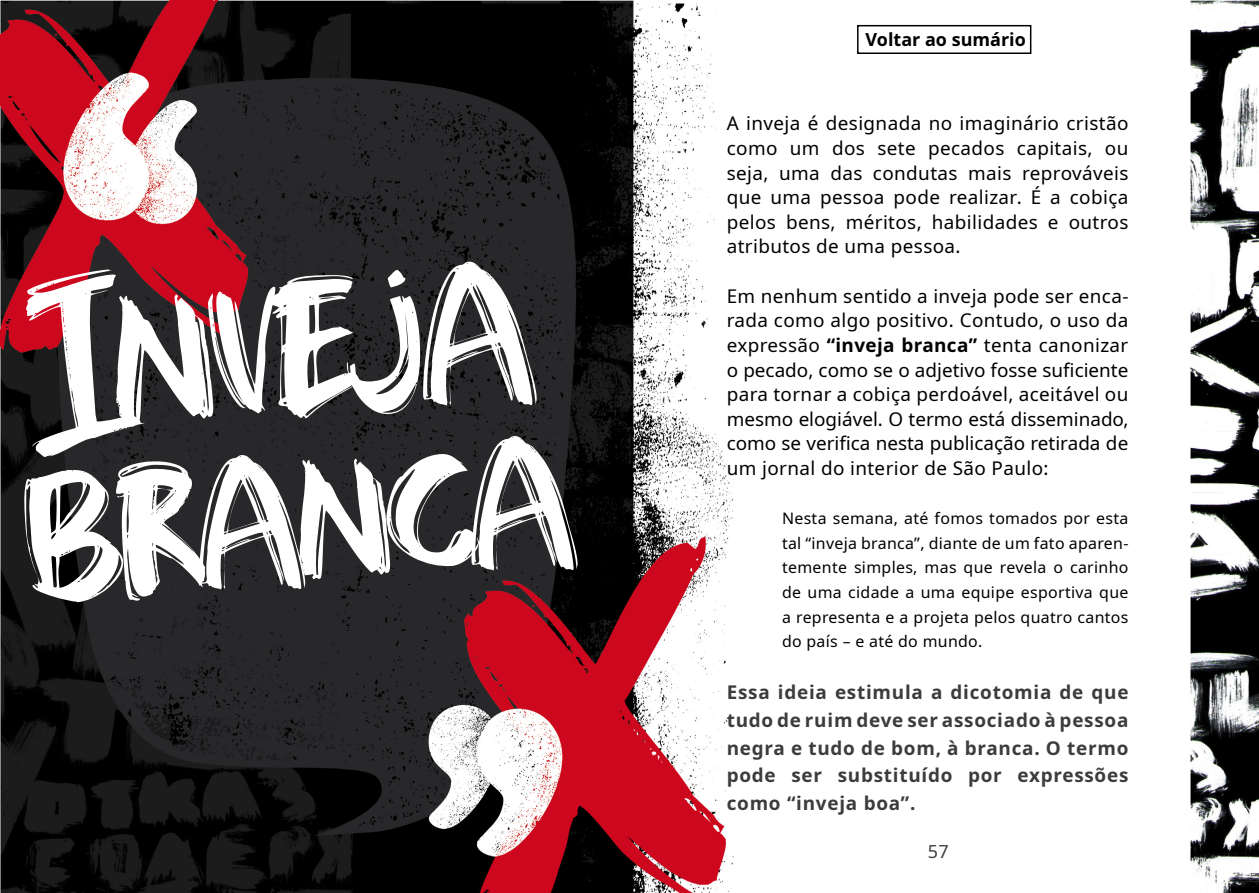
<style>
.page{position:relative;width:1259px;height:893px;background:#fff}
.page>*{position:absolute;margin:0;border:0;box-sizing:border-box;transform-origin:0 0}
.t1{font:215.1px "Beat Drop";color:#fff}
.t2{font:201px "Beat Drop";color:#fff}
.t3{font:18.9px/24.6px "Noto Sans";letter-spacing:.02em;color:#000;text-align:justify}
.t4{font:700 18.9px/27.6px "Noto Sans";letter-spacing:.04em;color:#3c3c3b;text-align:justify}
.t5{font:700 18px "Noto Sans";color:#000}
.t6{font:18px "Noto Sans";color:#3c3c3b}
.t7{font:15.9px/24.6px "Noto Sans";letter-spacing:.02em;color:#000;text-align:justify}
.s1{font-weight:700}
</style>
<div class="page">
<img style="left:0;top:0;width:1259px;height:893px">
<div style="left:857px;top:25px;width:174px;height:29px;border:2px solid #000"></div>
<h1 class="t1" style="left:34px;top:248px;width:491px;rotate:-4deg">Inveja</h1>
<h2 class="t2" style="left:17px;top:430px;width:550px;rotate:-4deg">branca</h2>
<p class="t5" style="left:865px;top:27px;width:162px">Voltar ao sumário</p>
<p class="t3" style="left:726px;top:112px;width:403px">A inveja é designada no imaginário cristão como um dos sete pecados capitais, ou seja, uma das condutas mais reprováveis que uma pessoa pode realizar. É a cobiça pelos bens, méritos, habilidades e outros atributos de uma pessoa.</p>
<p class="t3" style="left:726px;top:284px;width:403px">Em nenhum sentido a inveja pode ser enca&shy;rada como algo positivo. Contudo, o uso da expressão <span class="s1">“inveja branca”</span> tenta canonizar o pecado, como se o adjetivo fosse suficiente para tornar a cobiça perdoável, aceitável ou mesmo elogiável. O termo está disseminado, como se verifica nesta publicação retirada de um jornal do interior de São Paulo:</p>
<p class="t7" style="left:782px;top:506px;width:348px">Nesta semana, até fomos tomados por esta tal “inveja branca”, diante de um fato aparen&shy;temente simples, mas que revela o carinho de uma cidade a uma equipe esportiva que a representa e a projeta pelos quatro cantos do país – e até do mundo.</p>
<p class="t4" style="left:726px;top:679px;width:403px">Essa ideia estimula a dicotomia de que tudo de ruim deve ser associado à pessoa negra e tudo de bom, à branca. O termo pode ser substituído por expressões como “inveja boa”.</p>
<p class="t6" style="left:928px;top:839px;width:22px">57</p>
</div>
